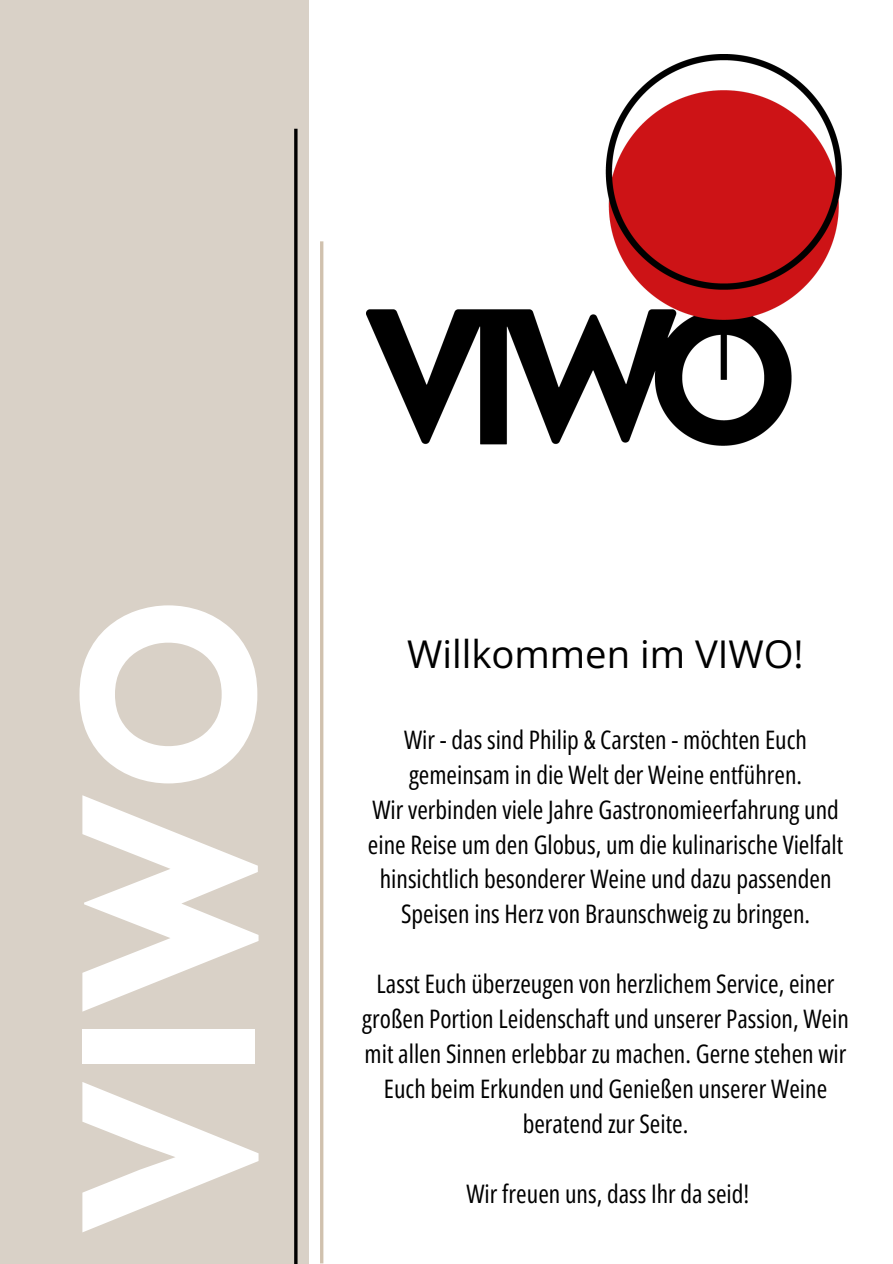
<style>
.page{position:relative;width:893px;height:1264px;background:#fff}
.page>*{position:absolute;margin:0;border:0;box-sizing:border-box;transform-origin:0 0}
.t1{font:900 241.2px "Lovelo";color:#fff}
.t2{font:38.25px "Open Sans";color:#000}
.t3{font:25.5px/34.8px "Open Sans Condensed";color:#000;text-align:center}
</style>
<div class="page">
<div style="left:0;top:0;width:308px;height:1263px;background:#d9d1c7"></div>
<img style="left:366px;top:54px;width:475px;height:392px">
<hr style="left:320px;top:241px;width:3px;height:1022px;background:#ae9371">
<hr style="left:294px;top:129px;width:3px;height:1134px;background:#000">
<p class="t1" style="left:74px;top:1233px;width:643px;rotate:-90deg">Viwo</p>
<p class="t2" style="left:407px;top:627px;width:398px">Willkommen im VIWO!</p>
<p class="t3" style="left:404px;top:721px;width:404px;text-align:left">Wir - das sind Philip &amp; Carsten - möchten Euch gemeinsam in die Welt der Weine entführen.</p>
<h2 class="t3" style="left:368px;top:791px;width:476px">Wir verbinden viele Jahre Gastronomieerfahrung und eine Reise um den Globus, um die kulinarische Vielfalt hinsichtlich besonderer Weine und dazu passenden Speisen ins Herz von Braunschweig zu bringen.</h2>
<p class="t3" style="left:362px;top:965px;width:488px">Lasst Euch überzeugen von herzlichem Service, einer großen Portion Leidenschaft und unserer Passion, Wein mit allen Sinnen erlebbar zu machen. Gerne stehen wir Euch beim Erkunden und Genießen unserer Weine beratend zur Seite.</p>
<p class="t3" style="left:466px;top:1175px;width:284px">Wir freuen uns, dass Ihr da seid!</p>
</div>
